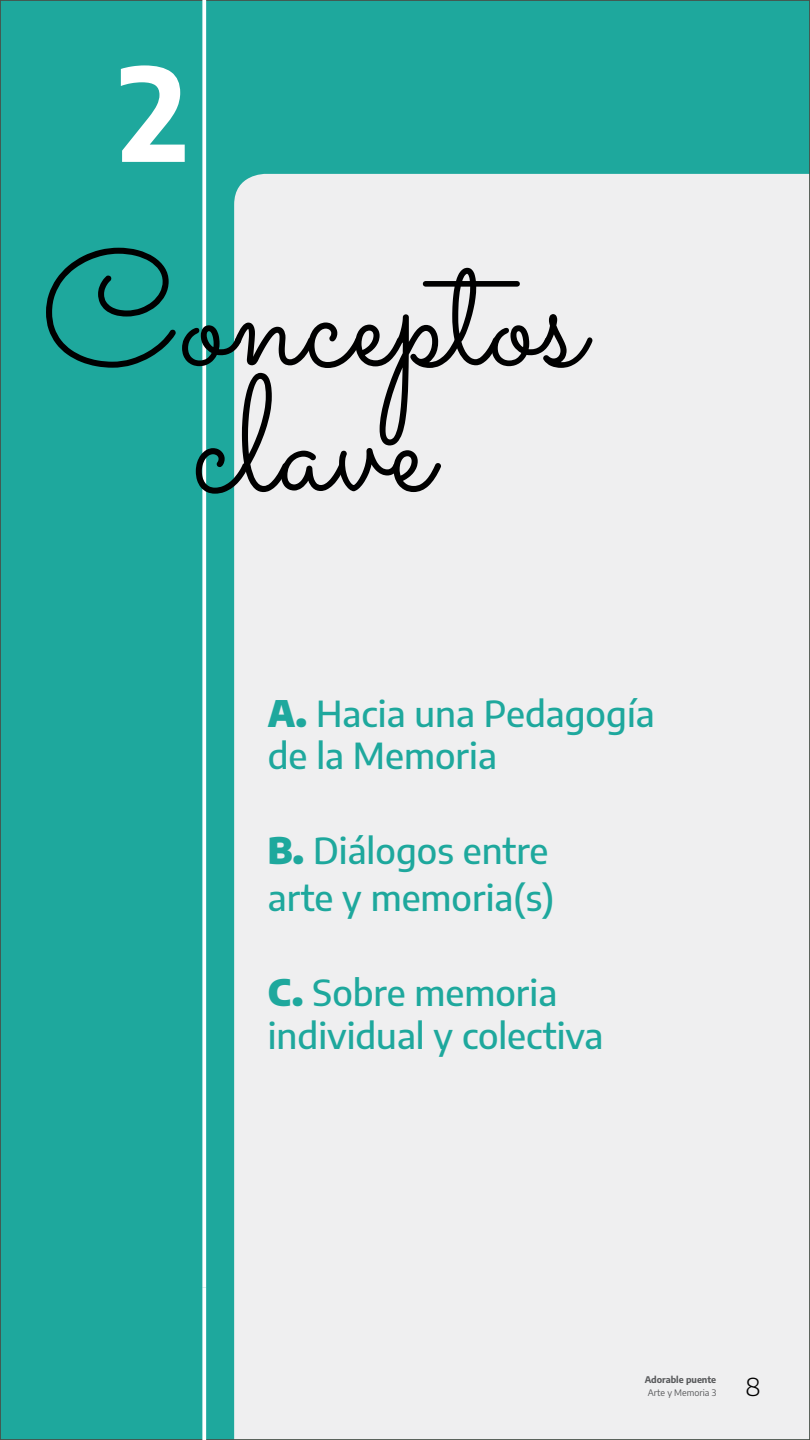
<style>
.page{position:relative;width:810px;height:1440px;background:#1ea89d}
.page>*{position:absolute;margin:0;border:0;box-sizing:border-box;transform-origin:0 0}
.t1{font:164.02px/125.6px "Sacramento";color:#000;text-align:center}
.t2{font:700 128.7px "Encode Sans";color:#fff}
.t3{font:500 35.92px/42.4px "Encode Sans";color:#1ea89d}
.t4{font:300 24.75px "Encode Sans";color:#000}
.t5{font:700 9px "Encode Sans";color:#58595b}
.t6{font:9px "Encode Sans";color:#58595b}
.s1{font-weight:900}
</style>
<div class="page">
<div style="left:234px;top:174px;width:574px;height:1264px;background:#efeff0"></div>
<svg style="left:202px;top:0;width:4px;height:1288px;background:#e8f6f5"></svg>
<svg style="left:202px;top:1288px;width:4px;height:152px"></svg>
<h2 class="t2" style="left:119px;top:17px;width:71px">2</h2>
<h1 class="t1" style="left:41px;top:245px;width:544px">Conceptos clave</h1>
<p class="t3" style="left:268px;top:690px;width:389px"><span class="s1">A.</span> Hacia una Pedagogía de la Memoria</p>
<p class="t3" style="left:268px;top:825px;width:288px;line-height:47.4px"><span class="s1">B.</span> Diálogos entre arte y memoria(s)</p>
<p class="t3" style="left:268px;top:970px;width:337px"><span class="s1">C.</span> Sobre memoria individual y colectiva</p>
<p class="t5" style="left:645px;top:1373px;width:73px">Adorable puente</p>
<p class="t6" style="left:648px;top:1386px;width:70px">Arte y Memoria 3</p>
<p class="t4" style="left:746px;top:1370px;width:17px">8</p>
</div>
